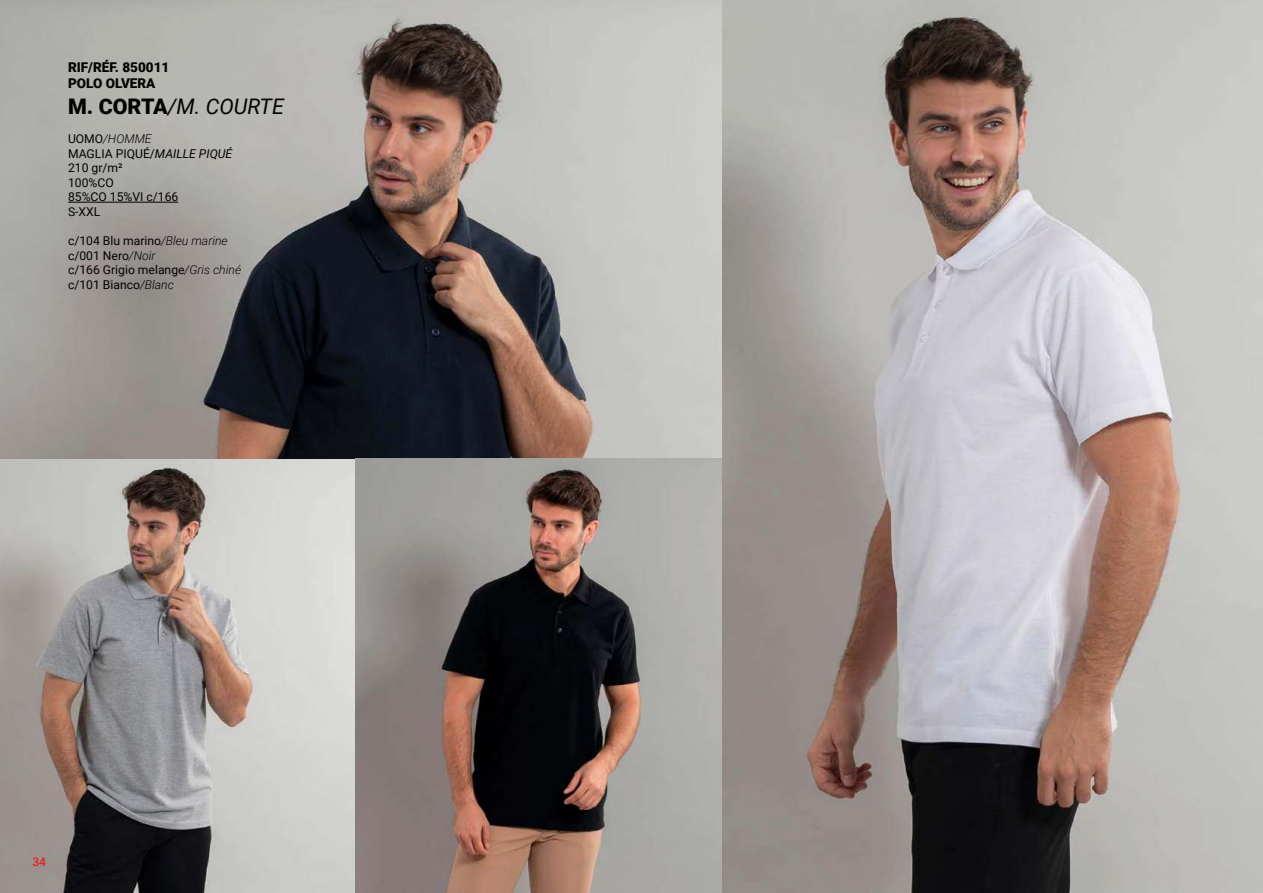
<style>
.page{position:relative;width:1263px;height:893px;background:#fff}
.page>*{position:absolute;margin:0;border:0;box-sizing:border-box;transform-origin:0 0}
.t1{font:italic 21.45px "Roboto";color:#020203}
.t2{font:900 13.5px/16.2px "Roboto";color:#020203}
.t3{font:12.15px/14.5px "Roboto";color:#020203}
.t4{font:500 12px "Roboto";color:#e52321}
.s1{font-weight:900;font-style:normal}
.s2{font-weight:300;font-style:italic}
.s3{font-style:italic}
</style>
<div class="page">
<img style="left:0;top:0;width:1263px;height:893px">
<hr style="left:68px;top:202px;width:110px;height:1px;background:#020203">
<p class="t2" style="left:68px;top:58px;width:103px">RIF/RÉF. 850011<br>POLO OLVERA</p>
<h1 class="t1" style="left:68px;top:91px;width:217px"><span class="s1">M. CORTA</span>/M. COURTE</h1>
<p class="t3" style="left:68px;top:131px;width:166px">UOMO<span class="s2">/HOMME<br></span>MAGLIA PIQUÉ/<span class="s3">MAILLE PIQUÉ<br></span>210 gr/m²<br>100%CO<br>85%CO 15%VI c/166<br>S-XXL</p>
<p class="t3" style="left:68px;top:233px;width:175px">c/104 Blu marino<span class="s2">/Bleu marine </span>c/001 Nero<span class="s2">/Noir<br></span>c/166 Grigio melange<span class="s2">/Gris chiné </span>c/101 Bianco<span class="s2">/Blanc</span></p>
<p class="t4" style="left:33px;top:854px;width:15px">34</p>
</div>
